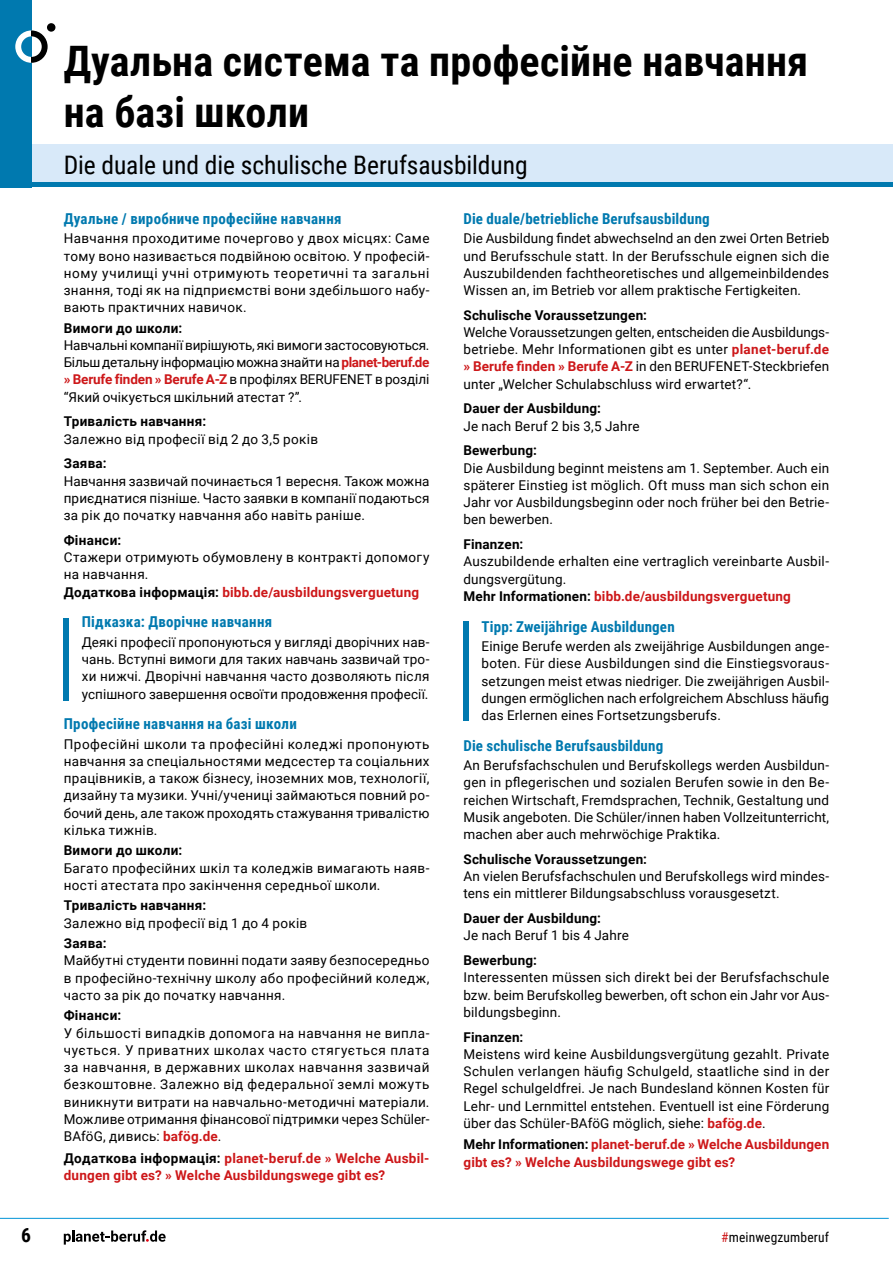
<style>
.page{position:relative;width:893px;height:1263px;background:#fff}
.page>*{position:absolute;margin:0;border:0;box-sizing:border-box;transform-origin:0 0}
.t1{font:700 42px/50.4px "Roboto Condensed";letter-spacing:.005em;color:#000}
.t2{font:25.5px "Roboto Condensed";letter-spacing:-.005em;color:#000}
.t3{font:700 19.5px "Roboto Condensed";color:#000}
.t4{font:700 15px "Roboto Condensed";letter-spacing:.01em;color:#0079af}
.t5{font:13.5px/17.2px "Roboto";letter-spacing:.015em;color:#000;text-align:justify}
.t6{font:700 13.5px "Roboto";letter-spacing:.015em;color:#cd1719}
.t7{font:700 13.5px "Roboto";letter-spacing:.015em;color:#000}
.t8{font:13.5px "Roboto Condensed";letter-spacing:.015em;color:#000}
.s1{font-weight:700;color:#cd1719}
.s2{color:#000}
.s3{color:#cd1719}
</style>
<div class="page">
<hr style="left:0;top:1218px;width:889px;height:1px;background:#0093d6">
<svg style="left:64px;top:1230px;width:102px;height:14px"></svg>
<div style="left:0;top:145px;width:893px;height:42px;background:#d8e9f9"></div>
<hr style="left:0;top:183px;width:893px;height:4px;background:#0079af">
<div style="left:0;top:0;width:31px;height:187px;background:#0079af"></div>
<svg style="left:15px;top:30px;width:16px;height:33px"></svg>
<svg style="left:31px;top:30px;width:17px;height:33px"></svg>
<div style="left:47px;top:23px;width:8px;height:9px;background:#000;border-radius:50%"></div>
<div style="left:64px;top:618px;width:5px;height:83px;background:#0079af"></div>
<div style="left:463px;top:621px;width:6px;height:100px;background:#0079af"></div>
<h1 class="t1" style="left:64px;top:35px;width:746px">Дуальна система та професійне навчання на базі школи</h1>
<h1 class="t2" style="left:64px;top:147px;width:465px">Die duale und die schulische Berufsausbildung</h1>
<h2 class="t4" style="left:64px;top:208px;width:279px">Дуальне / виробниче професійне навчання</h2>
<p class="t5" style="left:64px;top:229px;width:367px">Навчання проходитиме почергово у двох місцях: Саме тому воно називається подвійною освітою. У професій&shy;ному училищі учні отримують теоретичні та загальні знання, тоді як на підприємстві вони здебільшого набу&shy;вають практичних навичок.</p>
<h3 class="t7" style="left:64px;top:318px;width:120px">Вимоги до школи:</h3>
<p class="t5" style="left:64px;top:336px;width:367px">Навчальні компанії вирішують, які вимоги застосовуються.<br>Більш детальну інформацію можна знайти на <span class="s1">planet-beruf.de » Berufe finden » Berufe A-Z</span> в профілях BERUFENET в розділі “Який очікується шкільний атестат ?”.</p>
<h3 class="t7" style="left:64px;top:412px;width:144px">Тривалість навчання:</h3>
<p class="t5" style="left:64px;top:430px;width:256px">Залежно від професії від 2 до 3,5 років</p>
<h3 class="t7" style="left:64px;top:454px;width:44px">Заява:</h3>
<p class="t5" style="left:64px;top:472px;width:367px">Навчання зазвичай починається 1 вересня. Також можна приєднатися пізніше. Часто заявки в компанії подаються за рік до початку навчання або навіть раніше.</p>
<h3 class="t7" style="left:64px;top:531px;width:59px">Фінанси:</h3>
<p class="t5" style="left:64px;top:548px;width:367px">Стажери отримують обумовлену в контракті допомогу на навчання.</p>
<h3 class="t6" style="left:64px;top:582px;width:357px"><span class="s2">Додаткова інформація:</span> bibb.de/ausbildungsverguetung</h3>
<h2 class="t4" style="left:82px;top:611px;width:192px">Підказка: Дворічне навчання</h2>
<p class="t5" style="left:82px;top:633px;width:349px">Деякі професії пропонуються у вигляді дворічних нав&shy;чань. Вступні вимоги для таких навчань зазвичай тро&shy;хи нижчі. Дворічні навчання часто дозволяють після успішного завершення освоїти продовження професії.</p>
<h2 class="t4" style="left:64px;top:713px;width:235px">Професійне навчання на базі школи</h2>
<p class="t5" style="left:64px;top:735px;width:367px">Професійні школи та професійні коледжі пропонують навчання за спеціальностями медсестер та соціальних працівників, а також бізнесу, іноземних мов, технології, дизайну та музики. Учні/учениці займаються повний ро&shy;бочий день, але також проходять стажування тривалістю кілька тижнів.</p>
<h3 class="t7" style="left:64px;top:841px;width:120px">Вимоги до школи:</h3>
<p class="t5" style="left:64px;top:859px;width:367px">Багато професійних шкіл та коледжів вимагають наяв&shy;ності атестата про закінчення середньої школи.</p>
<h3 class="t7" style="left:64px;top:896px;width:144px">Тривалість навчання:</h3>
<p class="t5" style="left:64px;top:914px;width:245px">Залежно від професії від 1 до 4 років</p>
<h3 class="t7" style="left:64px;top:934px;width:44px">Заява:</h3>
<p class="t5" style="left:64px;top:951px;width:367px">Майбутні студенти повинні подати заяву безпосередньо в професійно-технічну школу або професійний коледж, часто за рік до початку навчання.</p>
<h3 class="t7" style="left:64px;top:1006px;width:59px">Фінанси:</h3>
<p class="t5" style="left:64px;top:1023px;width:367px">У більшості випадків допомога на навчання не випла&shy;чується. У приватних школах часто стягується плата за навчання, в державних школах навчання зазвичай безкоштовне. Залежно від федеральної землі можуть виникнути витрати на навчально-методичні матеріали.<br>Можливе отримання фінансової підтримки через Schüler-BAföG, дивись: <span class="s1">bafög.de</span>.</p>
<h3 class="t6" style="left:64px;top:1148px;width:367px"><span class="s2">Додаткова інформація:</span> planet-beruf.de » Welche Ausbil-</h3>
<p class="t6" style="left:64px;top:1165px;width:323px">dungen gibt es? » Welche Ausbildungswege gibt es?</p>
<h2 class="t4" style="left:463px;top:208px;width:248px">Die duale/betriebliche Berufsausbildung</h2>
<p class="t5" style="left:463px;top:229px;width:367px">Die Ausbildung findet abwechselnd an den zwei Orten Betrieb und Berufsschule statt. In der Berufsschule eignen sich die Auszubildenden fachtheoretisches und allgemeinbildendes Wissen an, im Betrieb vor allem praktische Fertigkeiten.</p>
<h3 class="t7" style="left:463px;top:305px;width:185px">Schulische Voraussetzungen:</h3>
<p class="t5" style="left:463px;top:323px;width:367px">Welche Voraussetzungen gelten, entscheiden die Ausbildungs&shy;betriebe. Mehr Informationen gibt es unter <span class="s1">planet-beruf.de » Berufe finden » Berufe A-Z</span> in den BERUFENET-Steckbriefen unter „Welcher Schulabschluss wird erwartet?“.</p>
<h3 class="t7" style="left:463px;top:399px;width:139px">Dauer der Ausbildung:</h3>
<p class="t5" style="left:463px;top:417px;width:178px">Je nach Beruf 2 bis 3,5 Jahre</p>
<h3 class="t7" style="left:463px;top:441px;width:75px">Bewerbung:</h3>
<p class="t5" style="left:463px;top:459px;width:367px">Die Ausbildung beginnt meistens am 1. September. Auch ein späterer Einstieg ist möglich. Oft muss man sich schon ein Jahr vor Ausbildungsbeginn oder noch früher bei den Betrie&shy;ben bewerben.</p>
<h3 class="t7" style="left:463px;top:535px;width:61px">Finanzen:</h3>
<p class="t5" style="left:463px;top:552px;width:367px">Auszubildende erhalten eine vertraglich vereinbarte Ausbil&shy;dungsvergütung.</p>
<h3 class="t6" style="left:463px;top:587px;width:329px"><span class="s2">Mehr Informationen:</span> bibb.de/ausbildungsverguetung</h3>
<h2 class="t4" style="left:482px;top:616px;width:195px">Tipp: Zweijährige Ausbildungen</h2>
<p class="t5" style="left:482px;top:637px;width:349px">Einige Berufe werden als zweijährige Ausbildungen ange&shy;boten. Für diese Ausbildungen sind die Einstiegsvoraus&shy;setzungen meist etwas niedriger. Die zweijährigen Ausbil&shy;dungen ermöglichen nach erfolgreichem Abschluss häufig das Erlernen eines Fortsetzungsberufs.</p>
<h2 class="t4" style="left:463px;top:735px;width:201px">Die schulische Berufsausbildung</h2>
<p class="t5" style="left:463px;top:756px;width:367px">An Berufsfachschulen und Berufskollegs werden Ausbildun&shy;gen in pflegerischen und sozialen Berufen sowie in den Be&shy;reichen Wirtschaft, Fremdsprachen, Technik, Gestaltung und Musik angeboten. Die Schüler/innen haben Vollzeitunterricht, machen aber auch mehrwöchige Praktika.</p>
<h3 class="t7" style="left:463px;top:850px;width:185px">Schulische Voraussetzungen:</h3>
<p class="t5" style="left:463px;top:867px;width:367px">An vielen Berufsfachschulen und Berufskollegs wird mindes&shy;tens ein mittlerer Bildungsabschluss vorausgesetzt.</p>
<h3 class="t7" style="left:464px;top:909px;width:139px">Dauer der Ausbildung:</h3>
<p class="t5" style="left:464px;top:926px;width:167px">Je nach Beruf 1 bis 4 Jahre</p>
<h3 class="t7" style="left:464px;top:951px;width:75px">Bewerbung:</h3>
<p class="t5" style="left:464px;top:968px;width:367px">Interessenten müssen sich direkt bei der Berufsfachschule bzw. beim Berufskolleg bewerben, oft schon ein Jahr vor Aus&shy;bildungsbeginn.</p>
<h3 class="t7" style="left:464px;top:1027px;width:61px">Finanzen:</h3>
<p class="t5" style="left:464px;top:1045px;width:367px">Meistens wird keine Ausbildungsvergütung gezahlt. Private Schulen verlangen häufig Schulgeld, staatliche sind in der Regel schulgeldfrei. Je nach Bundesland können Kosten für Lehr- und Lernmittel entstehen. Eventuell ist eine Förderung über das Schüler-BAföG möglich, siehe: <span class="s1">bafög.de</span>.</p>
<h3 class="t6" style="left:464px;top:1135px;width:367px"><span class="s2">Mehr Informationen:</span> planet-beruf.de » Welche Ausbildungen</h3>
<p class="t6" style="left:464px;top:1152px;width:273px">gibt es? » Welche Ausbildungswege gibt es?</p>
<h3 class="t3" style="left:21px;top:1221px;width:11px">6</h3>
<p class="t8" style="left:721px;top:1227px;width:110px"><span class="s3">#</span>meinwegzumberuf</p>
</div>
